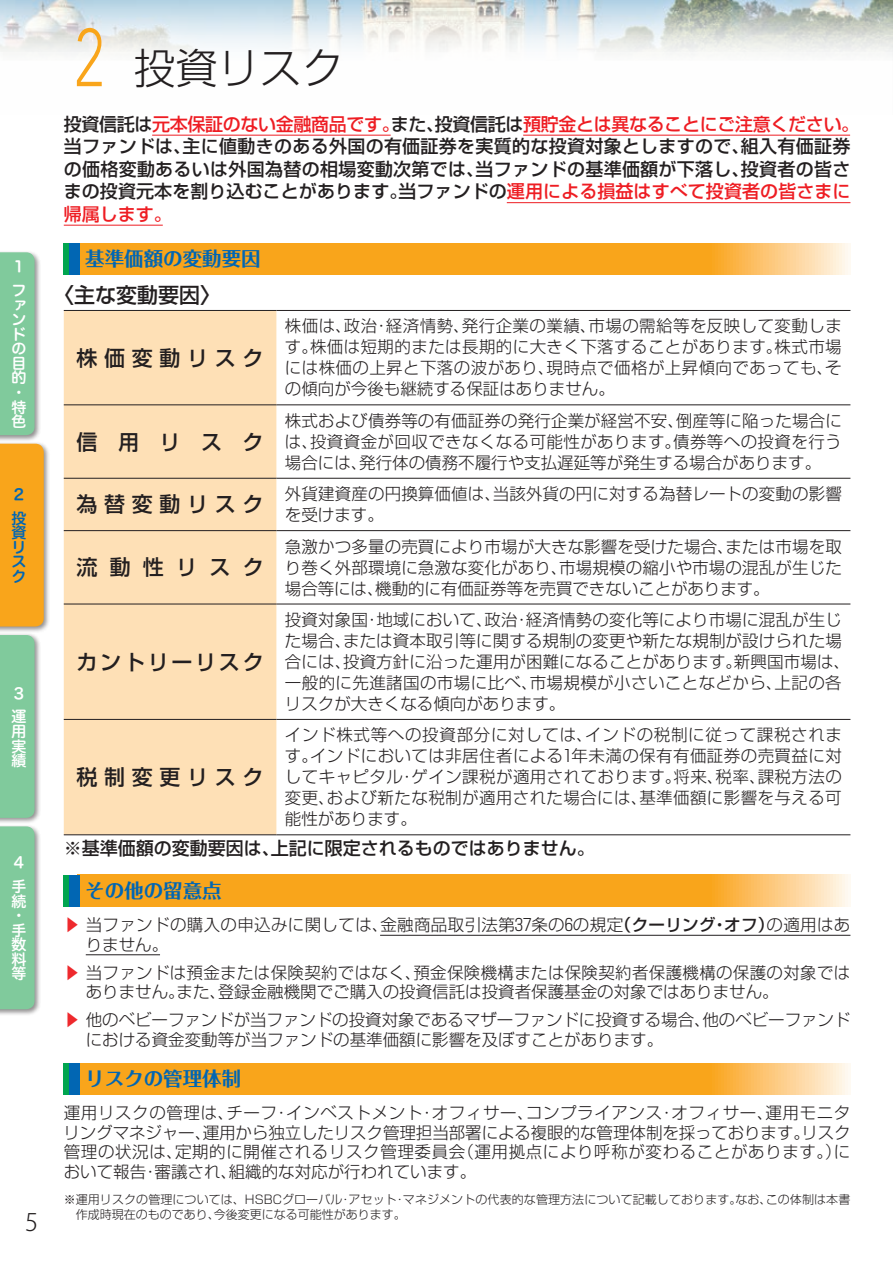
<style>
.page{position:relative;width:893px;height:1263px;background:#fff}
.page>*{position:absolute;margin:0;border:0;box-sizing:border-box;transform-origin:0 0}
.t1{font:300 42px "Shin Go Pr 5";color:#231f20}
.t2{font:300 24px "Koz Go Pro";color:#231f20}
.t3{font:500 21px "Shin Go Pr 5";letter-spacing:.32em;color:#231f20}
.t4{font:500 21px "Shin Go Pr 5";letter-spacing:.13em;color:#231f20}
.t5{font:700 19.5px "Folk Pro";color:#0166b3}
.t6{font:500 18px/22.5px "Shin Go Pr 5";letter-spacing:.005em;color:#231f20}
.t7{font:300 16.5px/21px "Shin Go Pr 5";letter-spacing:.01em;color:#231f20;text-align:justify}
.t8{font:15px/14.5px "Hira Maru Std N W6";color:#fff}
.t9{font:15px/14.5px "Hira Maru Std N W6";color:#0166b3}
.t10{font:300 12px/15px "Shin Go Pr 5";letter-spacing:.01em;color:#231f20}
.s1{font-family:"Avenir";font-size:81px;color:#f9a51b}
.s2{color:#ee1d23}
.s3{color:#ee292d}
.s4{font-weight:500}
</style>
<div class="page">
<div style="left:0;top:250px;width:41px;height:192px;background:#231f20;opacity:.5"></div>
<div style="left:0;top:252px;width:35px;height:183px;background:#80ca9c"></div>
<div style="left:0;top:441px;width:50px;height:192px;background:#231f20;opacity:.5"></div>
<div style="left:0;top:444px;width:44px;height:182px;background:#f9a51b"></div>
<div style="left:0;top:632px;width:41px;height:193px;background:#231f20;opacity:.5"></div>
<div style="left:0;top:635px;width:35px;height:183px;background:#80ca9c"></div>
<div style="left:0;top:824px;width:41px;height:192px;background:#231f20;opacity:.5"></div>
<div style="left:0;top:826px;width:35px;height:183px;background:#80ca9c"></div>
<img style="left:0;top:0;width:893px;height:56px">
<hr style="left:152px;top:135px;width:239px;height:1px;background:#ee1d23">
<hr style="left:523px;top:135px;width:327px;height:1px;background:#ee1d23">
<hr style="left:507px;top:202px;width:343px;height:1px;background:#ee1d23">
<hr style="left:64px;top:225px;width:99px;height:1px;background:#ee1d23">
<hr style="left:380px;top:935px;width:470px;height:1px;background:#231f20">
<hr style="left:86px;top:954px;width:74px;height:1px;background:#231f20">
<svg style="left:79px;top:243px;width:771px;height:31px;background:#f9ac2e"></svg>
<div style="left:64px;top:243px;width:6px;height:31px;background:#00a54f"></div>
<div style="left:69px;top:243px;width:10px;height:31px;background:#0166b3"></div>
<div style="left:64px;top:311px;width:212px;height:523px;background:#fee0b6"></div>
<hr style="left:64px;top:310px;width:212px;height:1px;background:#231f20">
<hr style="left:276px;top:310px;width:574px;height:1px;background:#231f20">
<hr style="left:64px;top:404px;width:212px;height:1px;background:#231f20">
<hr style="left:276px;top:404px;width:574px;height:1px;background:#231f20">
<hr style="left:64px;top:478px;width:212px;height:1px;background:#231f20">
<hr style="left:276px;top:478px;width:574px;height:1px;background:#231f20">
<hr style="left:64px;top:530px;width:212px;height:1px;background:#231f20">
<hr style="left:276px;top:530px;width:574px;height:1px;background:#231f20">
<hr style="left:64px;top:604px;width:212px;height:1px;background:#231f20">
<hr style="left:276px;top:604px;width:574px;height:1px;background:#231f20">
<hr style="left:64px;top:719px;width:212px;height:1px;background:#231f20">
<hr style="left:276px;top:719px;width:574px;height:1px;background:#231f20">
<hr style="left:64px;top:834px;width:212px;height:1px;background:#231f20">
<hr style="left:276px;top:834px;width:574px;height:1px;background:#231f20">
<svg style="left:79px;top:875px;width:771px;height:31px;background:#f9ac2e"></svg>
<div style="left:64px;top:875px;width:6px;height:31px;background:#00a54f"></div>
<div style="left:69px;top:875px;width:10px;height:31px;background:#0166b3"></div>
<svg style="left:79px;top:1063px;width:771px;height:31px;background:#f9ac2e"></svg>
<div style="left:64px;top:1063px;width:6px;height:31px;background:#00a54f"></div>
<div style="left:69px;top:1063px;width:10px;height:31px;background:#0166b3"></div>
<p class="t8" style="left:12px;top:255px;width:15px;line-height:23.7px">１フ</p>
<p class="t8" style="left:12px;top:298px;width:16px">ァンドの目的・特色</p>
<p class="t9" style="left:12px;top:483px;width:16px;line-height:23.5px">２投</p>
<p class="t9" style="left:12px;top:526px;width:16px">資リスク</p>
<p class="t8" style="left:12px;top:682px;width:16px;line-height:23.7px">３運</p>
<p class="t8" style="left:12px;top:724px;width:16px;text-align:justify">用実績</p>
<p class="t8" style="left:12px;top:851px;width:16px;line-height:23.5px">４手</p>
<p class="t8" style="left:12px;top:894px;width:16px">続・手数料等</p>
<h2 class="t2" style="left:25px;top:1207px;width:15px">5</h2>
<h1 class="t1" style="left:75px;top:33px;width:271px"><span class="s1">2</span> 投資リスク</h1>
<p class="t6" style="left:64px;top:111px;width:797px">投資信託は<span class="s2">元本保証のない金融商品です。</span>また、投資信託は<span class="s2">預貯金とは異なることにご注意ください。</span>当ファンドは、主に値動きのある外国の有価証券を実質的な投資対象としますので、組入有価証券の価格変動あるいは外国為替の相場変動次第では、当ファンドの基準価額が下落し、投資者の皆さまの投資元本を割り込むことがあります。当ファンドの<span class="s2">運用による損益はすべて投資者の皆さまに帰属します。</span></p>
<p class="t5" style="left:85px;top:242px;width:177px">基準価額の変動要因</p>
<p class="t3" style="left:53px;top:278px;width:169px">〈主な変動要因〉</p>
<p class="t3" style="left:77px;top:340px;width:189px">株価変動リスク</p>
<p class="t3" style="left:77px;top:424px;width:189px">信用リスク</p>
<p class="t7" style="left:285px;top:314px;width:558px">株価は、政治・経済情勢、発行企業の業績、市場の需給等を反映して変動します。株価は短期的または長期的に大きく下落することがあります。株式市場には株価の上昇と下落の波があり、現時点で価格が上昇傾向であっても、その傾向が今後も継続する保証はありません。</p>
<p class="t7" style="left:285px;top:408px;width:558px">株式および債券等の有価証券の発行企業が経営不安、倒産等に陥った場合には、投資資金が回収できなくなる可能性があります。債券等への投資を行う場合には、発行体の債務不履行や支払遅延等が発生する場合があります。</p>
<p class="t3" style="left:77px;top:487px;width:189px">為替変動リスク</p>
<p class="t7" style="left:285px;top:482px;width:558px">外貨建資産の円換算価値は、当該外貨の円に対する為替レートの変動の影響を受けます。</p>
<p class="t3" style="left:77px;top:550px;width:189px">流動性リスク</p>
<p class="t7" style="left:285px;top:534px;width:558px">急激かつ多量の売買により市場が大きな影響を受けた場合、または市場を取り巻く外部環境に急激な変化があり、市場規模の縮小や市場の混乱が生じた場合等には、機動的に有価証券等を売買できないことがあります。</p>
<p class="t4" style="left:77px;top:644px;width:189px">カントリーリスク</p>
<p class="t7" style="left:285px;top:608px;width:567px;text-align:left">投資対象国・地域において、政治・経済情勢の変化等により市場に混乱が生じた場合、または資本取引等に関する規制の変更や新たな規制が設けられた場合には、投資方針に沿った運用が困難になることがあります。新興国市場は、一般的に先進諸国の市場に比べ、市場規模が小さいことなどから、上記の各リスクが大きくなる傾向があります。</p>
<p class="t7" style="left:285px;top:723px;width:559px">インド株式等への投資部分に対しては、インドの税制に従って課税されます。インドにおいては非居住者による1年未満の保有有価証券の売買益に対してキャピタル・ゲイン課税が適用されております。将来、税率、課税方法の変更、および新たな税制が適用された場合には、基準価額に影響を与える可能性があります。</p>
<p class="t6" style="left:64px;top:835px;width:533px">※基準価額の変動要因は、上記に限定されるものではありません。</p>
<p class="t5" style="left:85px;top:874px;width:138px">その他の留意点</p>
<p class="t7" style="left:86px;top:913px;width:766px;line-height:19.5px;text-indent:-22px"><span class="s3">▶</span> 当ファンドの購入の申込みに関しては、金融商品取引法第37条の6の規定<span class="s4">（クーリング・オフ）</span>の適用はありません。</p>
<p class="t7" style="left:86px;top:961px;width:766px;line-height:19.5px;text-indent:-22px"><span class="s3">▶</span> 当ファンドは預金または保険契約ではなく、預金保険機構または保険契約者保護機構の保護の対象ではありません。また、登録金融機関でご購入の投資信託は投資者保護基金の対象ではありません。</p>
<p class="t7" style="left:86px;top:1008px;width:766px;line-height:19.5px;text-indent:-22px"><span class="s3">▶</span> 他のベビーファンドが当ファンドの投資対象であるマザーファンドに投資する場合、他のベビーファンドにおける資金変動等が当ファンドの基準価額に影響を及ぼすことがあります。</p>
<p class="t5" style="left:85px;top:1062px;width:157px">リスクの管理体制</p>
<p class="t7" style="left:64px;top:1102px;width:788px;line-height:19.5px">運用リスクの管理は、チーフ・インベストメント・オフィサー、コンプライアンス・オフィサー、運用モニタリングマネジャー、運用から独立したリスク管理担当部署による複眼的な管理体制を採っております。リスク管理の状況は、定期的に開催されるリスク管理委員会（運用拠点により呼称が変わることがあります。）において報告・審議され、組織的な対応が行われています。</p>
<p class="t10" style="left:76px;top:1191px;width:776px;text-indent:-12px">※運用リスクの管理については、HSBCグローバル・アセット・マネジメントの代表的な管理方法について記載しております。なお、この体制は本書作成時現在のものであり、今後変更になる可能性があります。</p>
<p class="t3" style="left:77px;top:760px;width:189px">税制変更リスク</p>
</div>
